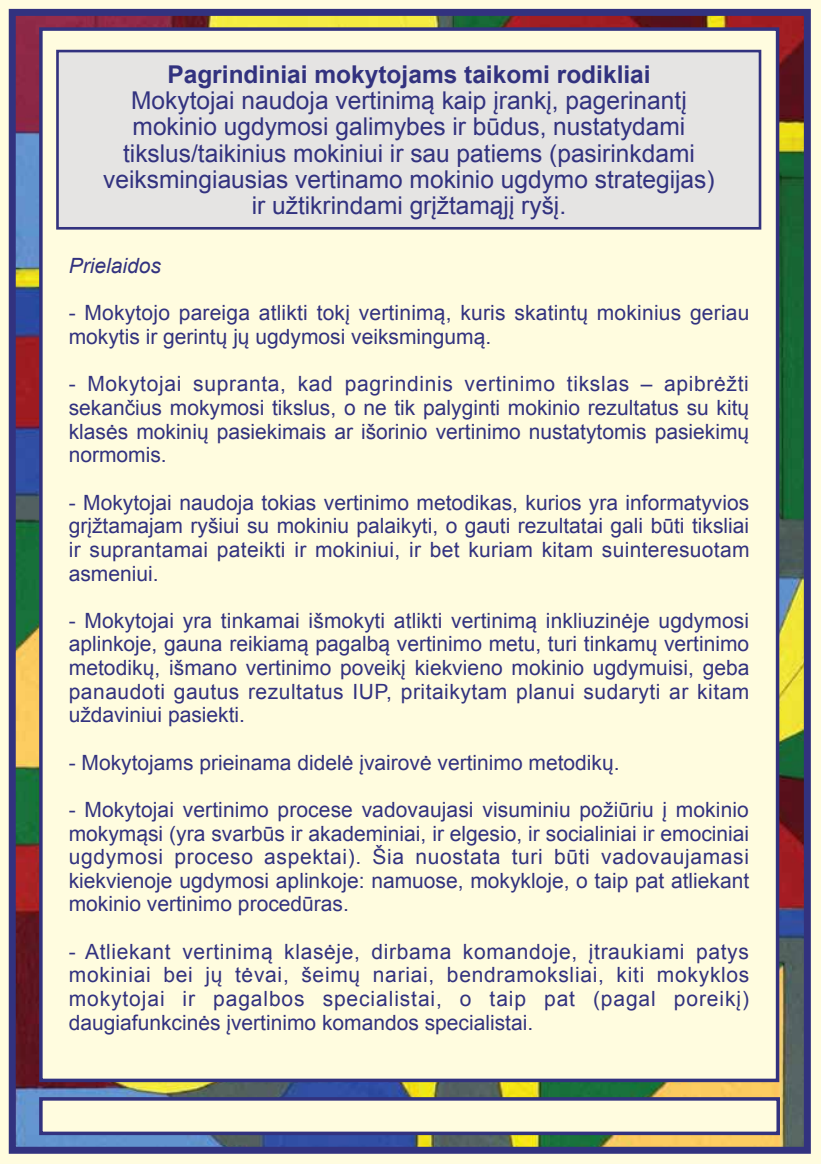
<style>
.page{position:relative;width:821px;height:1164px;background:#fff}
.page>*{position:absolute;margin:0;border:0;box-sizing:border-box;transform-origin:0 0}
.t1{font:24.5px/26.2px "Arial";color:#32327f;text-align:center}
.t2{font:700 24.5px "Arial";color:#32327f}
.t3{font:21px/23.6px "Arial";color:#32327f;text-align:justify}
.t4{font:italic 21px "Arial";color:#32327f}
</style>
<div class="page">
<img style="left:17px;top:17px;width:786px;height:1128px">
<div style="left:0;top:0;width:821px;height:12px;background:#fffcdf"></div>
<div style="left:807px;top:0;width:14px;height:1163px;background:#fffcdf"></div>
<div style="left:0;top:1150px;width:821px;height:13px;background:#fffcdf"></div>
<div style="left:0;top:0;width:12px;height:1163px;background:#fffcdf"></div>
<div style="left:9px;top:9px;width:802px;height:1144px;border:7px solid #32327f"></div>
<div style="left:39px;top:27px;width:740px;height:1054px;background:#fffcdf;border:4px solid #32327f"></div>
<div style="left:56px;top:50px;width:705px;height:179px;background:#e5e4e3;border:3px solid #32327f"></div>
<div style="left:39px;top:1096px;width:741px;height:38px;background:#fffcdf;border:4px solid #32327f"></div>
<p class="t2" style="left:167px;top:58px;width:485px">Pagrindiniai mokytojams taikomi rodikliai</p>
<p class="t1" style="left:103px;top:87px;width:613px">Mokytojai naudoja vertinimą kaip įrankį, pagerinantį mokinio ugdymosi galimybes ir būdus, nustatydami tikslus/taikinius mokiniui ir sau patiems (pasirinkdami veiksmingiausias vertinamo mokinio ugdymo strategijas) ir užtikrindami grįžtamąjį ryšį.</p>
<p class="t4" style="left:69px;top:252px;width:94px">Prielaidos</p>
<p class="t3" style="left:69px;top:301px;width:682px">- Mokytojo pareiga atlikti tokį vertinimą, kuris skatintų mokinius geriau mokytis ir gerintų jų ugdymosi veiksmingumą.</p>
<p class="t3" style="left:69px;top:372px;width:682px">- Mokytojai supranta, kad pagrindinis vertinimo tikslas – apibrėžti sekančius mokymosi tikslus, o ne tik palyginti mokinio rezultatus su kitų klasės mokinių pasiekimais ar išorinio vertinimo nustatytomis pasiekimų normomis.</p>
<p class="t3" style="left:69px;top:490px;width:682px">- Mokytojai naudoja tokias vertinimo metodikas, kurios yra informatyvios grįžtamajam ryšiui su mokiniu palaikyti, o gauti rezultatai gali būti tiksliai ir suprantamai pateikti ir mokiniui, ir bet kuriam kitam suinteresuotam asmeniui.</p>
<p class="t3" style="left:69px;top:608px;width:682px">- Mokytojai yra tinkamai išmokyti atlikti vertinimą inkliuzinėje ugdymosi aplinkoje, gauna reikiamą pagalbą vertinimo metu, turi tinkamų vertinimo metodikų, išmano vertinimo poveikį kiekvieno mokinio ugdymuisi, geba panaudoti gautus rezultatus IUP, pritaikytam planui sudaryti ar kitam uždaviniui pasiekti.</p>
<p class="t3" style="left:69px;top:750px;width:552px">- Mokytojams prieinama didelė įvairovė vertinimo metodikų.</p>
<p class="t3" style="left:69px;top:797px;width:682px">- Mokytojai vertinimo procese vadovaujasi visuminiu požiūriu į mokinio mokymąsi (yra svarbūs ir akademiniai, ir elgesio, ir socialiniai ir emociniai ugdymosi proceso aspektai). Šia nuostata turi būti vadovaujamasi kiekvienoje ugdymosi aplinkoje: namuose, mokykloje, o taip pat atliekant mokinio vertinimo procedūras.</p>
<p class="t3" style="left:69px;top:939px;width:682px">- Atliekant vertinimą klasėje, dirbama komandoje, įtraukiami patys mokiniai bei jų tėvai, šeimų nariai, bendramoksliai, kiti mokyklos mokytojai ir pagalbos specialistai, o taip pat (pagal poreikį) daugiafunkcinės įvertinimo komandos specialistai.</p>
</div>
